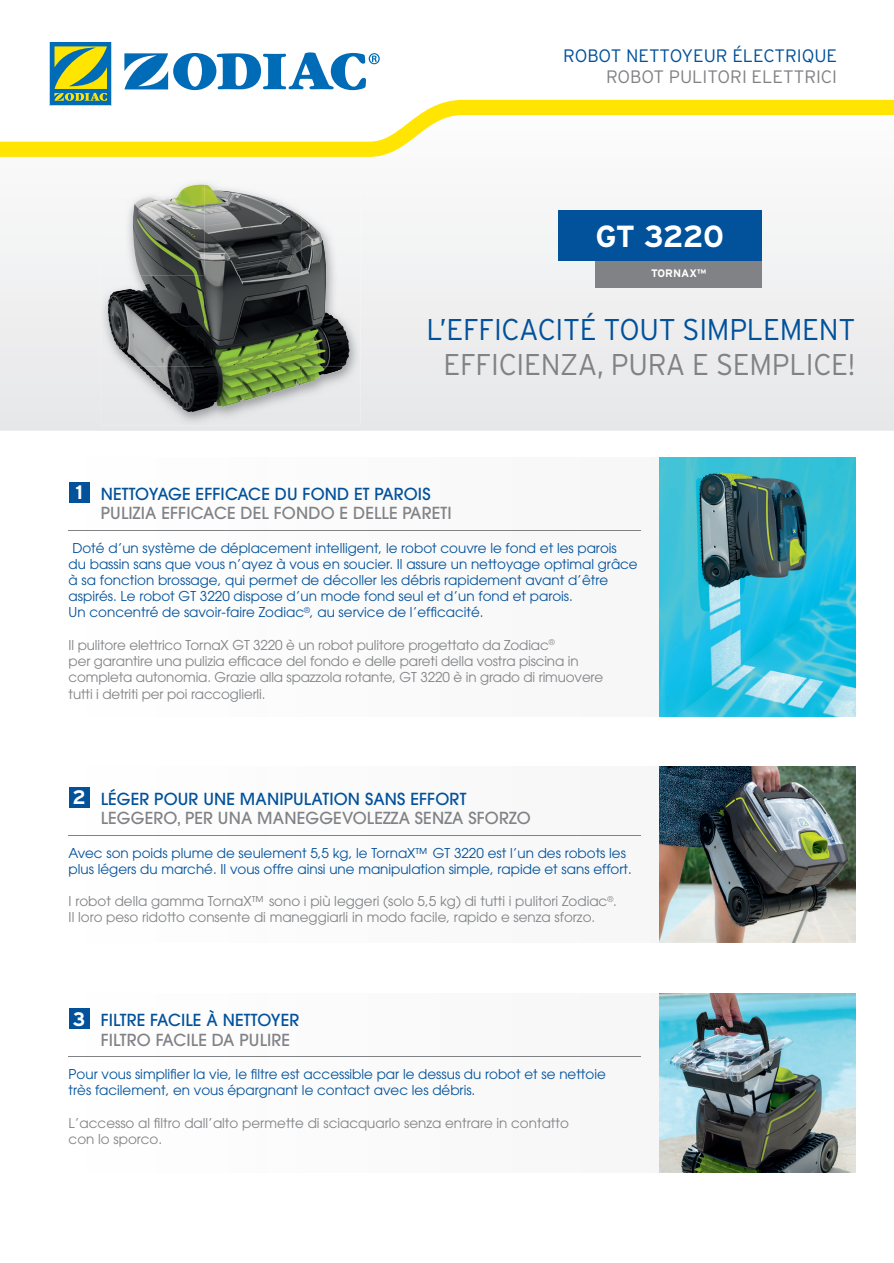
<style>
.page{position:relative;width:894px;height:1263px;background:#fff}
.page>*{position:absolute;margin:0;border:0;box-sizing:border-box;transform-origin:0 0}
.t1{font:700 30.45px "Interstate";letter-spacing:-.025em;color:#fff}
.t2{font:300 30px "Interstate";letter-spacing:-.01em;color:#01519b;scale:.96 1}
.t3{font:300 30px "Interstate";letter-spacing:-.01em;color:#808285;scale:.96 1}
.t4{font:300 18px "Interstate";color:#01519b}
.t5{font:300 18px "Interstate";color:#808285}
.t6{font:500 16.5px/19.5px "Avant Garde LT";letter-spacing:.01em;color:#808285}
.t7{font:500 16.5px/19.5px "Avant Garde LT";letter-spacing:.01em;color:#01519b}
.t8{font:13.5px/16.2px "Avant Garde LT";color:#01519b}
.t9{font:13.5px/16.2px "Avant Garde LT";letter-spacing:-.01em;color:#808285}
.t10{font:700 10.95px "Interstate";color:#fff}
.s1{font-family:"Interstate";font-weight:700;font-size:19.5px;color:#fff}
.s2{color:#01519b}
.s3{color:#808285}
</style>
<div class="page">
<div style="left:0;top:210px;width:893px;height:221px;background:#ededee"></div>
<div style="left:33px;top:457px;width:633px;height:259px;background:#fbfbfb"></div>
<div style="left:33px;top:767px;width:633px;height:176px;background:#fbfbfb"></div>
<div style="left:33px;top:993px;width:633px;height:180px;background:#fbfbfb"></div>
<hr style="left:69px;top:530px;width:571px;height:1px;background:#808285">
<div style="left:69px;top:482px;width:21px;height:21px;background:#01519b"></div>
<hr style="left:69px;top:835px;width:571px;height:1px;background:#808285">
<div style="left:69px;top:786px;width:21px;height:21px;background:#01519b"></div>
<hr style="left:69px;top:1056px;width:571px;height:1px;background:#808285">
<div style="left:69px;top:1008px;width:21px;height:21px;background:#01519b"></div>
<img style="left:659px;top:993px;width:195px;height:180px">
<img style="left:659px;top:767px;width:195px;height:176px">
<svg style="left:0;top:100px;width:893px;height:57px"></svg>
<svg style="left:124px;top:52px;width:255px;height:38px"></svg>
<div style="left:50px;top:42px;width:61px;height:63px;background:#006bb6"></div>
<svg style="left:54px;top:46px;width:53px;height:55px"></svg>
<div style="left:595px;top:261px;width:166px;height:26px;background:#808285"></div>
<div style="left:557px;top:211px;width:204px;height:50px;background:#01519b"></div>
<img style="left:100px;top:180px;width:260px;height:245px">
<img style="left:133px;top:185px;width:168px;height:90px">
<img style="left:301px;top:216px;width:48px;height:150px">
<img style="left:108px;top:275px;width:193px;height:91px">
<img style="left:139px;top:366px;width:162px;height:46px">
<img style="left:301px;top:366px;width:41px;height:18px">
<img style="left:659px;top:457px;width:195px;height:259px">
<h3 class="t4" style="left:563px;top:46px;width:275px">ROBOT NETTOYEUR ÉLECTRIQUE</h3>
<h3 class="t5" style="left:605px;top:67px;width:232px">ROBOT PULITORI ELETTRICI</h3>
<h1 class="t1" style="left:595px;top:219px;width:130px">GT 3220</h1>
<p class="t10" style="left:650px;top:267px;width:57px">TORNAX™</p>
<h2 class="t2" style="left:426px;top:313px;width:448px">L’EFFICACITÉ TOUT SIMPLEMENT</h2>
<h2 class="t3" style="left:443px;top:347px;width:430px">EFFICIENZA, PURA E SEMPLICE!</h2>
<p class="t6" style="left:101px;top:484px;width:352px;text-indent:-25px"><span class="s1">1</span> <span class="s2">NETTOYAGE EFFICACE DU FOND ET PAROIS<br></span>PULIZIA EFFICACE DEL FONDO E DELLE PARETI</p>
<p class="t8" style="left:69px;top:539px;width:570px">Doté d’un système de déplacement intelligent, le robot couvre le fond et les parois<br>du bassin sans que vous n’ayez à vous en soucier. Il assure un nettoyage optimal grâce à sa fonction brossage, qui permet de décoller les débris rapidement avant d’être aspirés. Le robot GT 3220 dispose d’un mode fond seul et d’un fond et parois.<br>Un concentré de savoir-faire Zodiac<sup>®</sup>, au service de l’efficacité.</p>
<p class="t9" style="left:69px;top:637px;width:536px">Il pulitore elettrico TornaX GT 3220 è un robot pulitore progettato da Zodiac<sup>®<br></sup>per garantire una pulizia efficace del fondo e delle pareti della vostra piscina in completa autonomia. Grazie alla spazzola rotante, GT 3220 è in grado di rimuovere tutti i detriti per poi raccoglierli.</p>
<p class="t6" style="left:101px;top:789px;width:431px;text-indent:-28px"><span class="s1">2</span> <span class="s2">LÉGER POUR UNE MANIPULATION SANS EFFORT<br></span>LEGGERO, PER UNA MANEGGEVOLEZZA SENZA SFORZO</p>
<p class="t8" style="left:69px;top:844px;width:564px">Avec son poids plume de seulement 5,5 kg, le TornaX™ GT 3220 est l’un des robots les plus légers du marché. Il vous offre ainsi une manipulation simple, rapide et sans effort.</p>
<p class="t9" style="left:69px;top:893px;width:549px">I robot della gamma TornaX™ sono i più leggeri (solo 5,5 kg) di tutti i pulitori Zodiac<sup>®</sup>.<br>Il loro peso ridotto consente di maneggiarli in modo facile, rapido e senza sforzo.</p>
<p class="t7" style="left:101px;top:1010px;width:200px;text-indent:-28px"><span class="s1">3</span> FILTRE FACILE À NETTOYER<br><span class="s3">FILTRO FACILE DA PULIRE</span></p>
<p class="t8" style="left:69px;top:1065px;width:538px">Pour vous simplifier la vie, le filtre est accessible par le dessus du robot et se nettoie très facilement, en vous épargnant le contact avec les débris.</p>
<p class="t9" style="left:69px;top:1114px;width:501px">L’accesso al filtro dall’alto permette di sciacquarlo senza entrare in contatto con lo sporco.</p>
</div>
